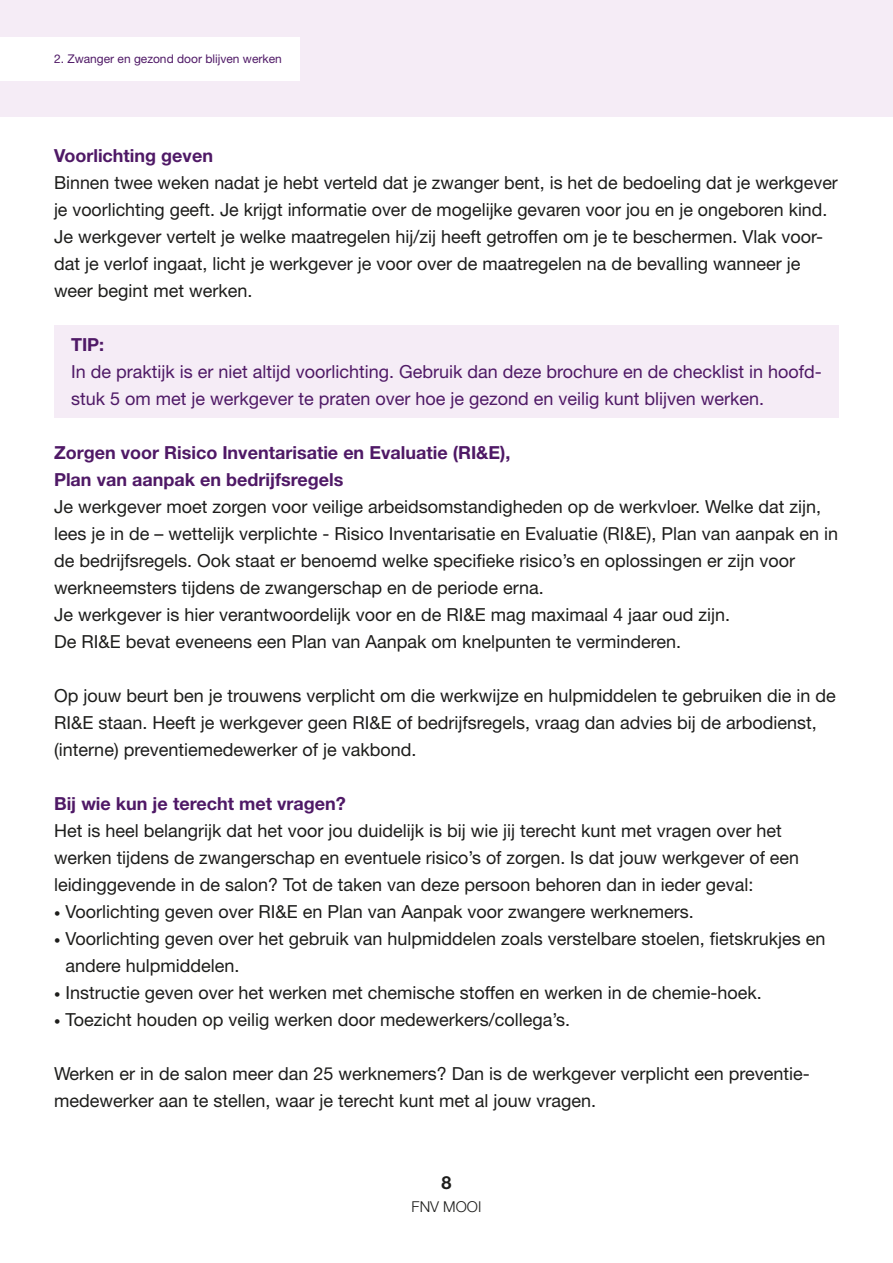
<style>
.page{position:relative;width:893px;height:1263px;background:#fff}
.page>*{position:absolute;margin:0;border:0;box-sizing:border-box;transform-origin:0 0}
.t1{font:18px/27px "Helvetica Neue LT Std";color:#1d1d1b}
.t2{font:18px/27px "Helvetica Neue LT Std";color:#4f1966}
.t3{font:700 18px/27px "Helvetica Neue LT Std";color:#4f1966}
.t4{font:700 18px "Helvetica Neue LT Std";color:#1d1d1b}
.t5{font:300 15px "Helvetica Neue LT Std";color:#1d1d1b}
.t6{font:12px "Helvetica Neue LT Std";color:#4f1966}
.s1{font-size:12.75px}
</style>
<div class="page">
<div style="left:0;top:0;width:893px;height:117px;background:#f5ecf6"></div>
<div style="left:54px;top:325px;width:785px;height:93px;background:#f5ecf6"></div>
<div style="left:0;top:37px;width:300px;height:43px;background:#fff"></div>
<p class="t6" style="left:54px;top:51px;width:229px">2. Zwanger en gezond door blijven werken</p>
<p class="t3" style="left:54px;top:142px;width:160px">Voorlichting geven</p>
<p class="t1" style="left:54px;top:169px;width:785px">Binnen twee weken nadat je hebt verteld dat je zwanger bent, is het de bedoeling dat je werkgever je voorlichting geeft. Je krijgt informatie over de mogelijke gevaren voor jou en je ongeboren kind.<br>Je werkgever vertelt je welke maatregelen hij/zij heeft getroffen om je te beschermen. Vlak voor&shy;dat je verlof ingaat, licht je werkgever je voor over de maatregelen na de bevalling wanneer je weer begint met werken.</p>
<p class="t3" style="left:71px;top:331px;width:35px">TIP:</p>
<p class="t2" style="left:71px;top:358px;width:752px">In de praktijk is er niet altijd voorlichting. Gebruik dan deze brochure en de checklist in hoofd&shy;stuk 5 om met je werkgever te praten over hoe je gezond en veilig kunt blijven werken.</p>
<p class="t3" style="left:54px;top:439px;width:458px">Zorgen voor Risico Inventarisatie en Evaluatie (RI&amp;E),<br>Plan van aanpak en bedrijfsregels</p>
<p class="t1" style="left:54px;top:493px;width:786px">Je werkgever moet zorgen voor veilige arbeidsomstandigheden op de werkvloer. Welke dat zijn, lees je in de – wettelijk verplichte - Risico Inventarisatie en Evaluatie (RI&amp;E), Plan van aanpak en in de bedrijfsregels. Ook staat er benoemd welke specifieke risico’s en oplossingen er zijn voor werkneemsters tijdens de zwangerschap en de periode erna.<br>Je werkgever is hier verantwoordelijk voor en de RI&amp;E mag maximaal 4 jaar oud zijn.<br>De RI&amp;E bevat eveneens een Plan van Aanpak om knelpunten te verminderen.</p>
<p class="t1" style="left:54px;top:682px;width:783px">Op jouw beurt ben je trouwens verplicht om die werkwijze en hulpmiddelen te gebruiken die in de<br>RI&amp;E staan. Heeft je werkgever geen RI&amp;E of bedrijfsregels, vraag dan advies bij de arbodienst, (interne) preventiemedewerker of je vakbond.</p>
<p class="t3" style="left:54px;top:790px;width:293px">Bij wie kun je terecht met vragen?</p>
<p class="t1" style="left:54px;top:817px;width:746px">Het is heel belangrijk dat het voor jou duidelijk is bij wie jij terecht kunt met vragen over het werken tijdens de zwangerschap en eventuele risico’s of zorgen. Is dat jouw werkgever of een leidinggevende in de salon? Tot de taken van deze persoon behoren dan in ieder geval:</p>
<p class="t1" style="left:54px;top:898px;width:641px"><span class="s1">•</span> Voorlichting geven over RI&amp;E en Plan van Aanpak voor zwangere werknemers.</p>
<p class="t1" style="left:65px;top:925px;width:762px;text-indent:-11px"><span class="s1">•</span> Voorlichting geven over het gebruik van hulpmiddelen zoals verstelbare stoelen, fietskrukjes en andere hulpmiddelen.</p>
<p class="t1" style="left:54px;top:979px;width:709px"><span class="s1">•</span> Instructie geven over het werken met chemische stoffen en werken in de chemie-hoek.</p>
<p class="t1" style="left:54px;top:1006px;width:518px"><span class="s1">•</span> Toezicht houden op veilig werken door medewerkers/collega’s.</p>
<p class="t1" style="left:54px;top:1060px;width:755px">Werken er in de salon meer dan 25 werknemers? Dan is de werkgever verplicht een preventie&shy;medewerker aan te stellen, waar je terecht kunt met al jouw vragen.</p>
<p class="t4" style="left:441px;top:1171px;width:12px">8</p>
<p class="t5" style="left:412px;top:1197px;width:71px">FNV MOOI</p>
</div>
